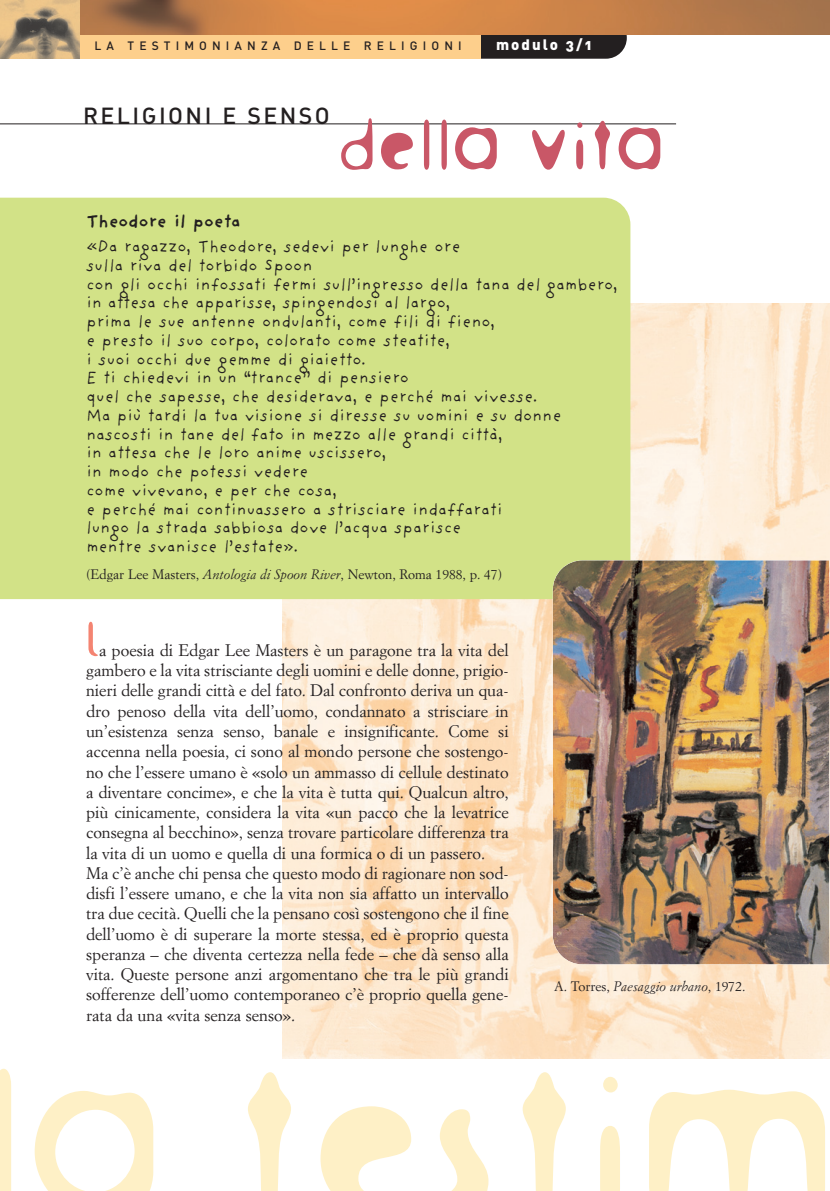
<style>
.page{position:relative;width:830px;height:1191px;background:#fff}
.page>*{position:absolute;margin:0;border:0;box-sizing:border-box;transform-origin:0 0}
.t1{font:230.4px "Fur Extra Rounded Light";letter-spacing:-.02em;color:#fef0c6}
.t2{font:81px "Fur Extra Rounded Light";letter-spacing:-.02em;color:#c95767}
.t3{font:52.5px "Fur Extra Rounded Light";color:#f48472}
.t4{font:22.95px "DIN Medium Alternate";letter-spacing:.105em;color:#231f20}
.t5{font:700 18px "Providence Sans";letter-spacing:-.015em;color:#231f20}
.t6{font:17.25px/18.8px "Providence Sans";letter-spacing:-.015em;color:#231f20}
.t7{font:16.5px/20.2px "Simoncini Garamond";color:#231f20}
.t8{font:15px "DIN Black Alternate";letter-spacing:.14em;color:#fff}
.t9{font:13.5px "Simoncini Garamond";color:#231f20}
.t10{font:500 12px "DIN";letter-spacing:.425em;color:#231f20}
.s1{font-style:italic}
</style>
<div class="page">
<div style="left:188px;top:17px;width:438px;height:42px;background:#231f20;border-radius:21px"></div>
<div style="left:55px;top:17px;width:426px;height:42px;background:#fdcf8c"></div>
<img style="left:79px;top:1px;width:750px;height:34px">
<img style="left:0;top:1px;width:79px;height:58px">
<hr style="left:0;top:124px;width:675px;height:1px;background:#231f20">
<img style="left:282px;top:304px;width:546px;height:754px">
<div style="left:0;top:198px;width:630px;height:401px;background:#d2e287"></div>
<img style="left:582px;top:560px;width:246px;height:404px">
<img style="left:552px;top:560px;width:30px;height:404px">
<p class="t10" style="left:94px;top:41px;width:368px">LA TESTIMONIANZA DELLE RELIGIONI</p>
<p class="t8" style="left:496px;top:39px;width:97px">modulo 3/1</p>
<h3 class="t4" style="left:83px;top:108px;width:248px">RELIGIONI E SENSO</h3>
<h2 class="t2" style="left:337px;top:115px;width:332px">della vita</h2>
<p class="t5" style="left:86px;top:215px;width:156px">Theodore il poeta</p>
<p class="t6" style="left:86px;top:241px;width:533px">«Da ragazzo, Theodore, sedevi per lunghe ore<br>sulla riva del torbido Spoon<br>con gli occhi infossati fermi sull’ingresso della tana del gambero, in attesa che apparisse, spingendosi al largo,<br>prima le sue antenne ondulanti, come fili di fieno,<br>e presto il suo corpo, colorato come steatite,<br>i suoi occhi due gemme di giaietto.<br>E ti chiedevi in un “trance” di pensiero<br>quel che sapesse, che desiderava, e perché mai vivesse.<br>Ma più tardi la tua visione si diresse su uomini e su donne nascosti in tane del fato in mezzo alle grandi città,<br>in attesa che le loro anime uscissero,<br>in modo che potessi vedere<br>come vivevano, e per che cosa,<br>e perché mai continuassero a strisciare indaffarati<br>lungo la strada sabbiosa dove l’acqua sparisce<br>mentre svanisce l’estate».</p>
<p class="t9" style="left:86px;top:569px;width:417px">(Edgar Lee Masters, <span class="s1">Antologia di Spoon River</span>, Newton, Roma 1988, p. 47)</p>
<h3 class="t3" style="left:86px;top:621px;width:22px">L</h3>
<p class="t7" style="left:86px;top:641px;width:424px;text-indent:13px">a poesia di Edgar Lee Masters è un paragone tra la vita del gambero e la vita strisciante degli uomini e delle donne, prigio&shy;nieri delle grandi città e del fato. Dal confronto deriva un qua&shy;dro penoso della vita dell’uomo, condannato a strisciare in un’esistenza senza senso, banale e insignificante. Come si accenna nella poesia, ci sono al mondo persone che sostengo&shy;no che l’essere umano è «solo un ammasso di cellule destinato a diventare concime», e che la vita è tutta qui. Qualcun altro, più cinicamente, considera la vita «un pacco che la levatrice consegna al becchino», senza trovare particolare differenza tra la vita di un uomo e quella di una formica o di un passero.<br>Ma c’è anche chi pensa che questo modo di ragionare non sod&shy;disfi l’essere umano, e che la vita non sia affatto un intervallo tra due cecità. Quelli che la pensano così sostengono che il fine dell’uomo è di superare la morte stessa, ed è proprio questa speranza – che diventa certezza nella fede – che dà senso alla vita. Queste persone anzi argomentano che tra le più grandi sofferenze dell’uomo contemporaneo c’è proprio quella gene&shy;rata da una «vita senza senso».</p>
<p class="t9" style="left:554px;top:980px;width:193px">A. Torres, <span class="s1">Paesaggio urbano</span>, 1972.</p>
<h1 class="t1" style="left:-19px;top:1018px;width:865px">la testim</h1>
</div>
